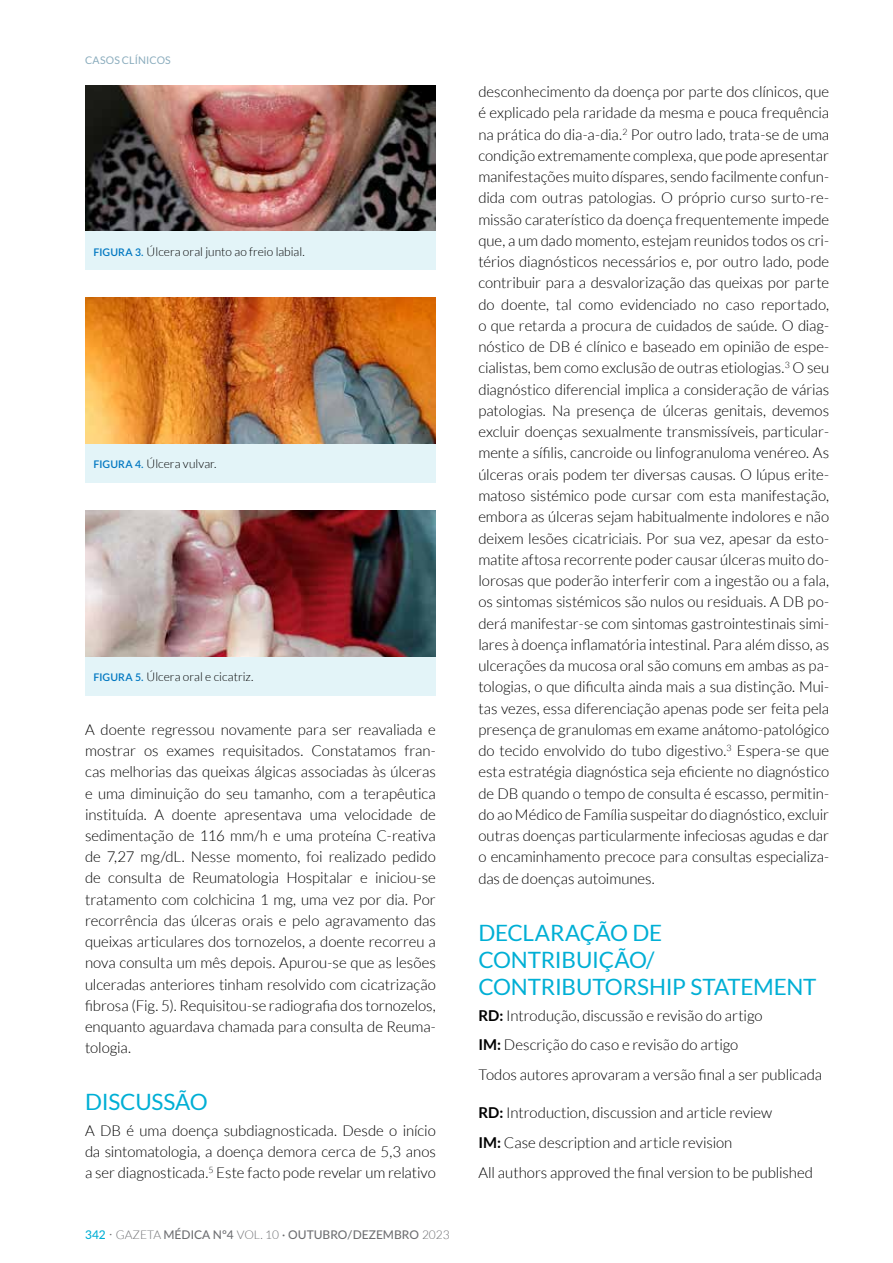
<style>
.page{position:relative;width:893px;height:1263px;background:#fff}
.page>*{position:absolute;margin:0;border:0;box-sizing:border-box;transform-origin:0 0}
.t1{font:22.5px/27.3px "Lato";letter-spacing:-.01em;color:#00afd5}
.t2{font:300 15px/21.3px "Lato";letter-spacing:-.005em;color:#000;text-align:justify}
.t3{font:300 12px "Lato";letter-spacing:.005em;color:#000}
.t4{font:500 12px "Lato";color:#6d6e71}
.t5{font:10.5px "Lato";letter-spacing:.015em;color:#8aacbd}
.s1{font-weight:600;font-size:10.5px;color:#0077c1}
.s2{color:#00afd5}
.s3{font-weight:300;font-size:15px}
.s4{font-weight:300}
.s5{font-weight:700}
</style>
<div class="page">
<img style="left:85px;top:85px;width:351px;height:147px">
<div style="left:85px;top:232px;width:351px;height:38px;background:#e3f4f8"></div>
<img style="left:85px;top:510px;width:351px;height:147px">
<div style="left:85px;top:657px;width:351px;height:38px;background:#e3f4f8"></div>
<img style="left:85px;top:298px;width:351px;height:146px">
<div style="left:85px;top:444px;width:351px;height:39px;background:#e3f4f8"></div>
<p class="t5" style="left:85px;top:54px;width:87px">CASOS CLÍNICOS</p>
<p class="t3" style="left:94px;top:245px;width:213px"><span class="s1">FIGURA 3.</span> Úlcera oral junto ao freio labial.</p>
<p class="t3" style="left:94px;top:458px;width:125px"><span class="s1">FIGURA 4.</span> Úlcera vulvar.</p>
<p class="t3" style="left:94px;top:670px;width:162px"><span class="s1">FIGURA 5.</span> Úlcera oral e cicatriz.</p>
<p class="t2" style="left:85px;top:719px;width:352px">A doente regressou novamente para ser reavaliada e mostrar os exames requisitados. Constatamos fran&shy;cas melhorias das queixas álgicas associadas às úlceras e uma diminuição do seu tamanho, com a terapêutica instituída. A doente apresentava uma velocidade de sedimentação de 116 mm/h e uma proteína C-reativa de 7,27 mg/dL. Nesse momento, foi realizado pedido de consulta de Reumatologia Hospitalar e iniciou-se tratamento com colchicina 1 mg, uma vez por dia. Por recorrência das úlceras orais e pelo agravamento das queixas articulares dos tornozelos, a doente recorreu a nova consulta um mês depois. Apurou-se que as lesões ulceradas anteriores tinham resolvido com cicatrização fibrosa (Fig. 5). Requisitou-se radiografia dos tornozelos, enquanto aguardava chamada para consulta de Reuma&shy;tologia.</p>
<h1 class="t1" style="left:85px;top:1088px;width:124px">DISCUSSÃO</h1>
<p class="t2" style="left:85px;top:1119px;width:352px">A DB é uma doença subdiagnosticada. Desde o início da sintomatologia, a doença demora cerca de 5,3 anos a ser diagnosticada.<sup>5</sup> Este facto pode revelar um relativo</p>
<p class="t4" style="left:85px;top:1226px;width:366px"><span class="s2">342</span> <span class="s3">·</span> <span class="s4">GAZETA</span> MÉDICA Nº4 <span class="s4">VOL. 10</span> · OUTUBRO/DEZEMBRO <span class="s4">2023</span></p>
<p class="t2" style="left:478px;top:81px;width:352px">desconhecimento da doença por parte dos clínicos, que é explicado pela raridade da mesma e pouca frequência na prática do dia-a-dia.<sup>2</sup> Por outro lado, trata-se de uma condição extremamente complexa, que pode apresentar manifestações muito díspares, sendo facilmente confun&shy;dida com outras patologias. O próprio curso surto-re&shy;missão caraterístico da doença frequentemente impede que, a um dado momento, estejam reunidos todos os cri&shy;térios diagnósticos necessários e, por outro lado, pode contribuir para a desvalorização das queixas por parte do doente, tal como evidenciado no caso reportado, o que retarda a procura de cuidados de saúde. O diag&shy;nóstico de DB é clínico e baseado em opinião de espe&shy;cialistas, bem como exclusão de outras etiologias.<sup>3</sup> O seu diagnóstico diferencial implica a consideração de várias patologias. Na presença de úlceras genitais, devemos excluir doenças sexualmente transmissíveis, particular&shy;mente a sífilis, cancroide ou linfogranuloma venéreo. As úlceras orais podem ter diversas causas. O lúpus erite&shy;matoso sistémico pode cursar com esta manifestação, embora as úlceras sejam habitualmente indolores e não deixem lesões cicatriciais. Por sua vez, apesar da esto&shy;matite aftosa recorrente poder causar úlceras muito do&shy;lorosas que poderão interferir com a ingestão ou a fala, os sintomas sistémicos são nulos ou residuais. A DB po&shy;derá manifestar-se com sintomas gastrointestinais simi&shy;lares à doença inflamatória intestinal. Para além disso, as ulcerações da mucosa oral são comuns em ambas as pa&shy;tologias, o que dificulta ainda mais a sua distinção. Mui&shy;tas vezes, essa diferenciação apenas pode ser feita pela presença de granulomas em exame anátomo-patológico do tecido envolvido do tubo digestivo.<sup>3</sup> Espera-se que esta estratégia diagnóstica seja eficiente no diagnóstico de DB quando o tempo de consulta é escasso, permitin&shy;do ao Médico de Família suspeitar do diagnóstico, excluir outras doenças particularmente infeciosas agudas e dar o encaminhamento precoce para consultas especializa&shy;das de doenças autoimunes.</p>
<h1 class="t1" style="left:478px;top:919px;width:340px">DECLARAÇÃO DE<br>CONTRIBUIÇÃO/<br>CONTRIBUTORSHIP STATEMENT</h1>
<p class="t2" style="left:478px;top:1000px;width:345px;line-height:29.7px;text-align:left"><span class="s5">RD:</span> Introdução, discussão e revisão do artigo<br><span class="s5">IM:</span> Descrição do caso e revisão do artigo<br>Todos autores aprovaram a versão final a ser publicada</p>
<p class="t2" style="left:478px;top:1098px;width:336px;line-height:29.7px;text-align:left"><span class="s5">RD:</span> Introduction, discussion and article review<br><span class="s5">IM:</span> Case description and article revision<br>All authors approved the final version to be published</p>
</div>
